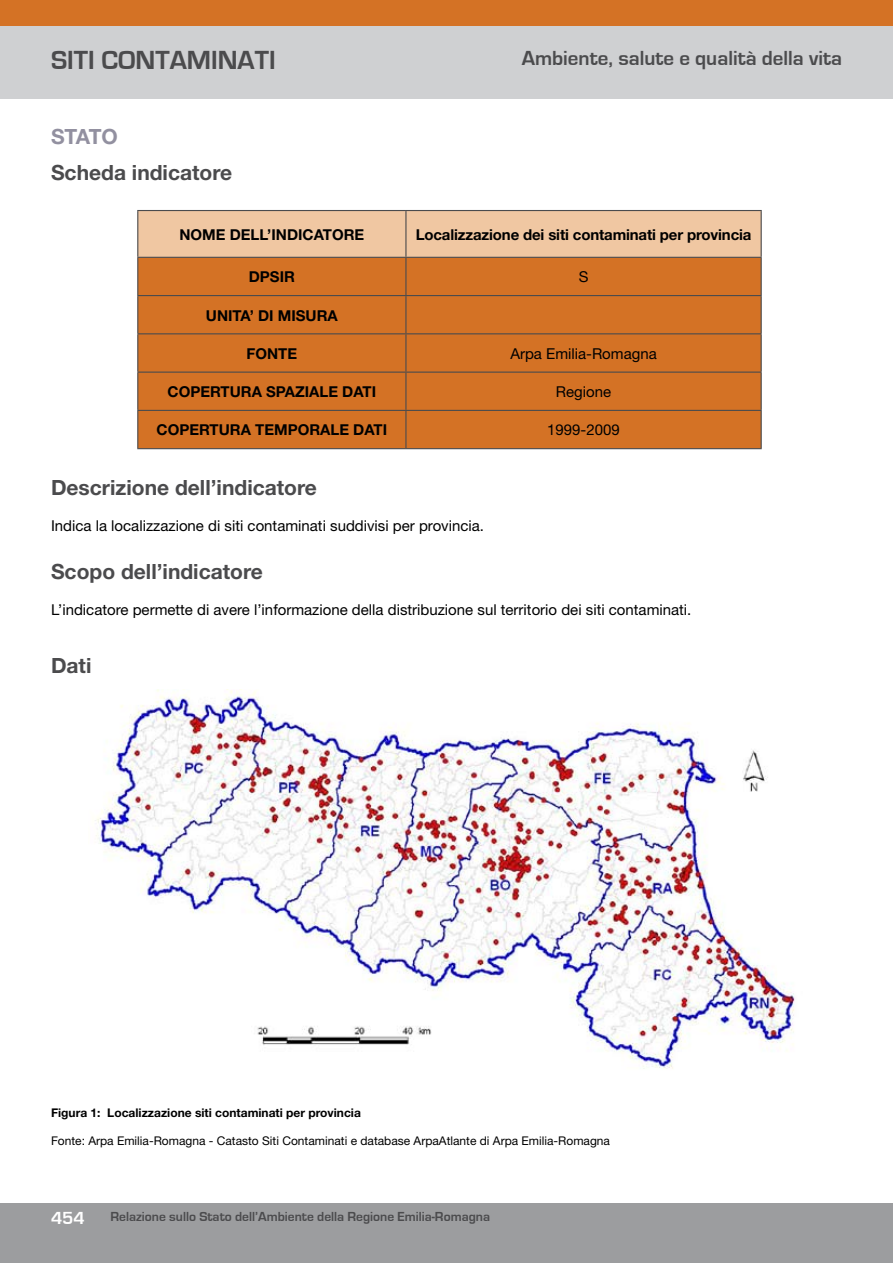
<style>
.page{position:relative;width:893px;height:1263px;background:#fff}
.page>*{position:absolute;margin:0;border:0;box-sizing:border-box;transform-origin:0 0}
.t1{font:700 27px "Eurostile";color:#4b4b4d}
.t2{font:700 21px "Helvetica Neue";color:#4b4b4d}
.t3{font:700 21px "Eurostile";color:#4b4b4d}
.t4{font:700 21px "Helvetica Neue";letter-spacing:-.035em;color:#9290a0}
.t5{font:700 18px "Eurostile";color:#fff}
.t6{font:15px "Helvetica Neue";color:#000}
.t7{font:700 15px "Helvetica Neue";letter-spacing:-.01em;color:#000}
.t8{font:700 13.5px "Eurostile";color:#4b4b4d}
.t9{font:12px "Helvetica Neue";color:#000}
.t10{font:700 12px "Helvetica Neue";color:#000}
</style>
<div class="page">
<div style="left:0;top:1204px;width:893px;height:59px;background:#9c9d9f"></div>
<div style="left:0;top:0;width:893px;height:99px;background:#cfd0d2"></div>
<div style="left:0;top:0;width:893px;height:26px;background:#d47225"></div>
<div style="left:138px;top:211px;width:623px;height:46px;background:#f0c7a2"></div>
<div style="left:138px;top:258px;width:623px;height:190px;background:#d47225"></div>
<hr style="left:137px;top:210px;width:269px;height:1px;background:#4b4b4d">
<hr style="left:137px;top:211px;width:1px;height:46px;background:#4b4b4d">
<hr style="left:406px;top:210px;width:356px;height:1px;background:#4b4b4d">
<hr style="left:405px;top:211px;width:1px;height:46px;background:#4b4b4d">
<hr style="left:761px;top:211px;width:1px;height:46px;background:#4b4b4d">
<hr style="left:137px;top:257px;width:269px;height:1px;background:#4b4b4d">
<hr style="left:137px;top:258px;width:1px;height:37px;background:#4b4b4d">
<hr style="left:406px;top:257px;width:356px;height:1px;background:#4b4b4d">
<hr style="left:405px;top:258px;width:1px;height:37px;background:#4b4b4d">
<hr style="left:761px;top:258px;width:1px;height:37px;background:#4b4b4d">
<hr style="left:137px;top:295px;width:269px;height:1px;background:#4b4b4d">
<hr style="left:137px;top:296px;width:1px;height:37px;background:#4b4b4d">
<hr style="left:406px;top:295px;width:356px;height:1px;background:#4b4b4d">
<hr style="left:405px;top:296px;width:1px;height:37px;background:#4b4b4d">
<hr style="left:761px;top:296px;width:1px;height:37px;background:#4b4b4d">
<hr style="left:137px;top:333px;width:269px;height:1px;background:#4b4b4d">
<hr style="left:137px;top:334px;width:1px;height:38px;background:#4b4b4d">
<hr style="left:406px;top:333px;width:356px;height:1px;background:#4b4b4d">
<hr style="left:405px;top:334px;width:1px;height:38px;background:#4b4b4d">
<hr style="left:761px;top:334px;width:1px;height:38px;background:#4b4b4d">
<hr style="left:137px;top:372px;width:269px;height:1px;background:#4b4b4d">
<hr style="left:137px;top:373px;width:1px;height:37px;background:#4b4b4d">
<hr style="left:406px;top:372px;width:356px;height:1px;background:#4b4b4d">
<hr style="left:405px;top:373px;width:1px;height:37px;background:#4b4b4d">
<hr style="left:761px;top:373px;width:1px;height:37px;background:#4b4b4d">
<hr style="left:137px;top:410px;width:269px;height:1px;background:#4b4b4d">
<hr style="left:137px;top:411px;width:1px;height:37px;background:#4b4b4d">
<hr style="left:406px;top:410px;width:356px;height:1px;background:#4b4b4d">
<hr style="left:405px;top:411px;width:1px;height:37px;background:#4b4b4d">
<hr style="left:761px;top:411px;width:1px;height:37px;background:#4b4b4d">
<hr style="left:137px;top:448px;width:269px;height:1px;background:#4b4b4d">
<hr style="left:406px;top:448px;width:356px;height:1px;background:#4b4b4d">
<img style="left:96px;top:690px;width:699px;height:379px">
<h1 class="t1" style="left:51px;top:45px;width:237px">QUALITÀ DELL’ARIA</h1>
<h1 class="t1" style="left:51px;top:45px;width:226px">SITI CONTAMINATI</h1>
<h2 class="t3" style="left:522px;top:47px;width:322px">Ambiente, salute e qualità della vita</h2>
<h2 class="t4" style="left:51px;top:124px;width:68px">STATO</h2>
<h2 class="t2" style="left:51px;top:160px;width:183px">Scheda indicatore</h2>
<p class="t7" style="left:180px;top:225px;width:24px">Nome</p>
<p class="t7" style="left:230px;top:225px;width:11px">dell</p>
<p class="t7" style="left:267px;top:225px;width:15px">’indicatore</p>
<p class="t7" style="left:416px;top:225px;width:337px">Localizzazione dei siti contaminati per provincia</p>
<p class="t7" style="left:249px;top:268px;width:48px">DPSIR</p>
<p class="t6" style="left:579px;top:268px;width:11px">S</p>
<p class="t7" style="left:206px;top:306px;width:133px">UNITA’ DI MISURA</p>
<p class="t7" style="left:247px;top:344px;width:52px">FONTE</p>
<p class="t6" style="left:510px;top:345px;width:148px">Arpa Emilia-Romagna</p>
<p class="t7" style="left:168px;top:382px;width:23px">Copertura</p>
<p class="t7" style="left:266px;top:382px;width:10px">spaziale</p>
<p class="t7" style="left:342px;top:382px;width:9px">dati</p>
<p class="t6" style="left:556px;top:383px;width:57px">Regione</p>
<p class="t7" style="left:157px;top:421px;width:23px">Copertura</p>
<p class="t7" style="left:255px;top:421px;width:12px">temporale</p>
<p class="t7" style="left:353px;top:421px;width:9px">dati</p>
<p class="t6" style="left:547px;top:421px;width:74px">1999-2009</p>
<h2 class="t2" style="left:51px;top:474px;width:267px">Descrizione dell’indicatore</h2>
<p class="t6" style="left:51px;top:516px;width:435px">Indica la localizzazione di siti contaminati suddivisi per provincia.</p>
<h2 class="t2" style="left:51px;top:558px;width:213px">Scopo dell’indicatore</h2>
<p class="t6" style="left:51px;top:600px;width:642px">L’indicatore permette di avere l’informazione della distribuzione sul territorio dei siti contaminati.</p>
<h2 class="t2" style="left:51px;top:653px;width:42px">Dati</h2>
<p class="t10" style="left:51px;top:1105px;width:311px">Figura 1: Localizzazione siti contaminati per provincia</p>
<p class="t9" style="left:51px;top:1134px;width:560px">Fonte: Arpa Emilia-Romagna - Catasto Siti Contaminati e database ArpaAtlante di Arpa Emilia-Romagna</p>
<p class="t5" style="left:51px;top:1208px;width:35px">454</p>
<p class="t8" style="left:111px;top:1209px;width:381px">Relazione sullo Stato dell’Ambiente della Regione Emilia-Romagna</p>
</div>
